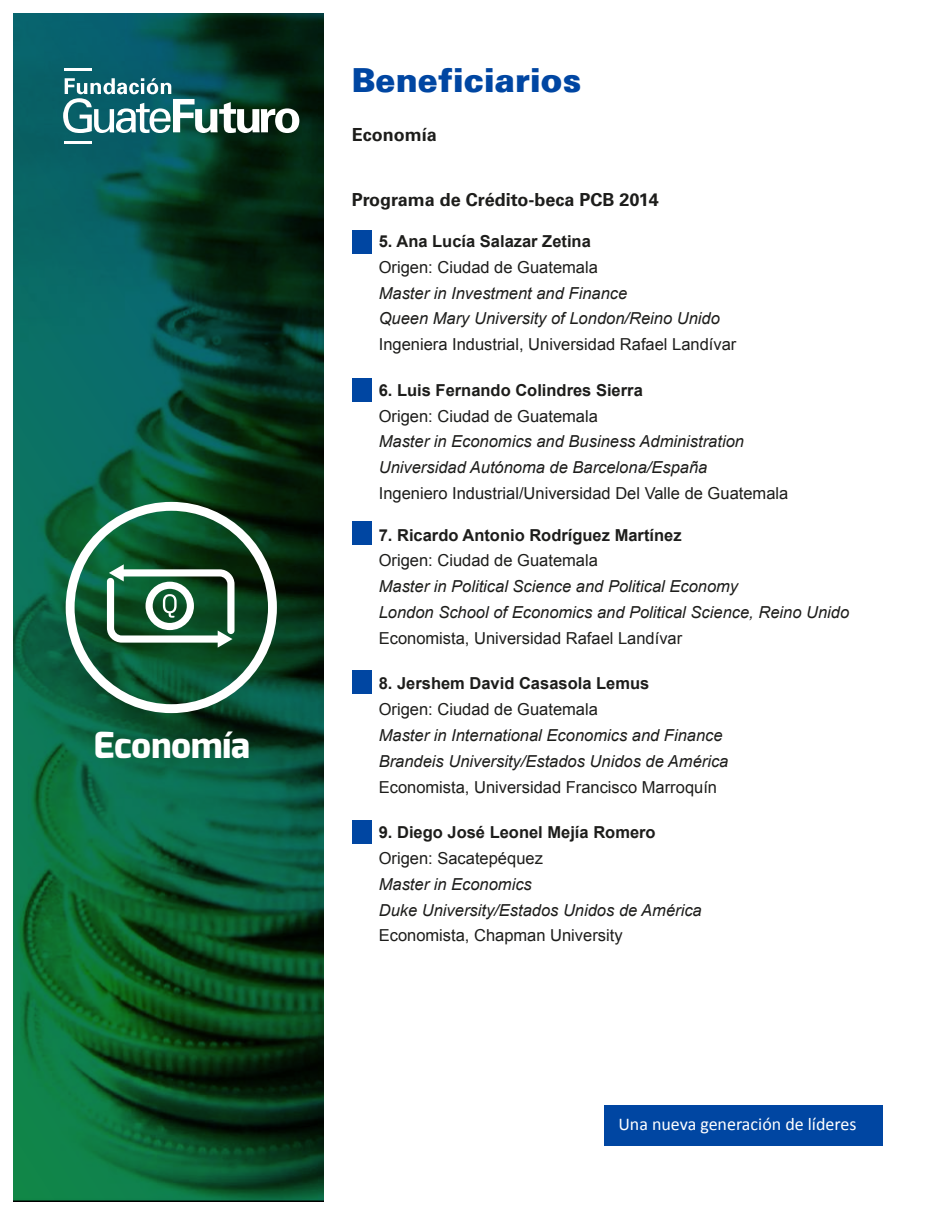
<style>
.page{position:relative;width:945px;height:1215px;background:#fff}
.page>*{position:absolute;margin:0;border:0;box-sizing:border-box;transform-origin:0 0}
.t1{font:800 36px "Exo";color:#fff}
.t2{font:900 33px "Univers";color:#0046a2}
.t3{font:700 18px "Univers";color:#1d1d1b}
.t4{font:18px "Calibri";color:#fff}
.t5{font:italic 16.5px/25.8px "Arial";color:#1d1d1b}
.t6{font:16.5px "Arial";color:#1d1d1b}
.t7{font:700 16.5px "Arial";color:#1d1d1b}
</style>
<div class="page">
<svg style="left:14px;top:14px;width:310px;height:1188px;background:#0a5338"></svg>
<div style="left:352px;top:230px;width:19px;height:24px;background:#0046a2"></div>
<div style="left:352px;top:378px;width:19px;height:24px;background:#0046a2"></div>
<div style="left:352px;top:521px;width:19px;height:24px;background:#0046a2"></div>
<div style="left:352px;top:670px;width:19px;height:24px;background:#0046a2"></div>
<div style="left:352px;top:820px;width:19px;height:24px;background:#0046a2"></div>
<svg style="left:63px;top:78px;width:236px;height:55px"></svg>
<hr style="left:65px;top:141px;width:27px;height:3px;background:#fff">
<hr style="left:65px;top:68px;width:27px;height:3px;background:#fff">
<div style="left:66px;top:502px;width:211px;height:211px;border:9px solid #fff;border-radius:50%"></div>
<svg style="left:107px;top:564px;width:128px;height:84px"></svg>
<div style="left:604px;top:1105px;width:279px;height:40px;background:#0046a2"></div>
<h1 class="t1" style="left:94px;top:722px;width:158px">Economía</h1>
<h2 class="t2" style="left:352px;top:58px;width:231px">Beneficiarios</h2>
<p class="t3" style="left:352px;top:124px;width:86px">Economía</p>
<p class="t3" style="left:352px;top:189px;width:308px">Programa de Crédito-beca PCB 2014</p>
<p class="t7" style="left:379px;top:230px;width:214px">5. Ana Lucía Salazar Zetina</p>
<p class="t6" style="left:379px;top:256px;width:221px">Origen: Ciudad de Guatemala</p>
<p class="t5" style="left:379px;top:280px;width:343px">Master in Investment and Finance<br>Queen Mary University of London/Reino Unido</p>
<p class="t6" style="left:379px;top:334px;width:359px">Ingeniera Industrial, Universidad Rafael Landívar</p>
<p class="t7" style="left:379px;top:379px;width:266px">6. Luis Fernando Colindres Sierra</p>
<p class="t6" style="left:379px;top:405px;width:221px">Origen: Ciudad de Guatemala</p>
<p class="t5" style="left:379px;top:429px;width:367px">Master in Economics and Business Administration<br>Universidad Autónoma de Barcelona/España</p>
<p class="t6" style="left:379px;top:483px;width:411px">Ingeniero Industrial/Universidad Del Valle de Guatemala</p>
<p class="t7" style="left:379px;top:524px;width:304px">7. Ricardo Antonio Rodríguez Martínez</p>
<p class="t6" style="left:379px;top:550px;width:221px">Origen: Ciudad de Guatemala</p>
<p class="t5" style="left:379px;top:574px;width:472px">Master in Political Science and Political Economy<br>London School of Economics and Political Science, Reino Unido</p>
<p class="t6" style="left:379px;top:627px;width:305px">Economista, Universidad Rafael Landívar</p>
<p class="t7" style="left:379px;top:673px;width:272px">8. Jershem David Casasola Lemus</p>
<p class="t6" style="left:379px;top:699px;width:221px">Origen: Ciudad de Guatemala</p>
<p class="t5" style="left:379px;top:722px;width:351px">Master in International Economics and Finance<br>Brandeis University/Estados Unidos de América</p>
<p class="t6" style="left:379px;top:776px;width:340px">Economista, Universidad Francisco Marroquín</p>
<p class="t7" style="left:379px;top:821px;width:278px">9. Diego José Leonel Mejía Romero</p>
<p class="t6" style="left:379px;top:847px;width:166px">Origen: Sacatepéquez</p>
<p class="t5" style="left:379px;top:871px;width:325px">Master in Economics<br>Duke University/Estados Unidos de América</p>
<p class="t6" style="left:379px;top:925px;width:245px">Economista, Chapman University</p>
<p class="t4" style="left:618px;top:1113px;width:240px">Una nueva generación de líderes</p>
</div>
